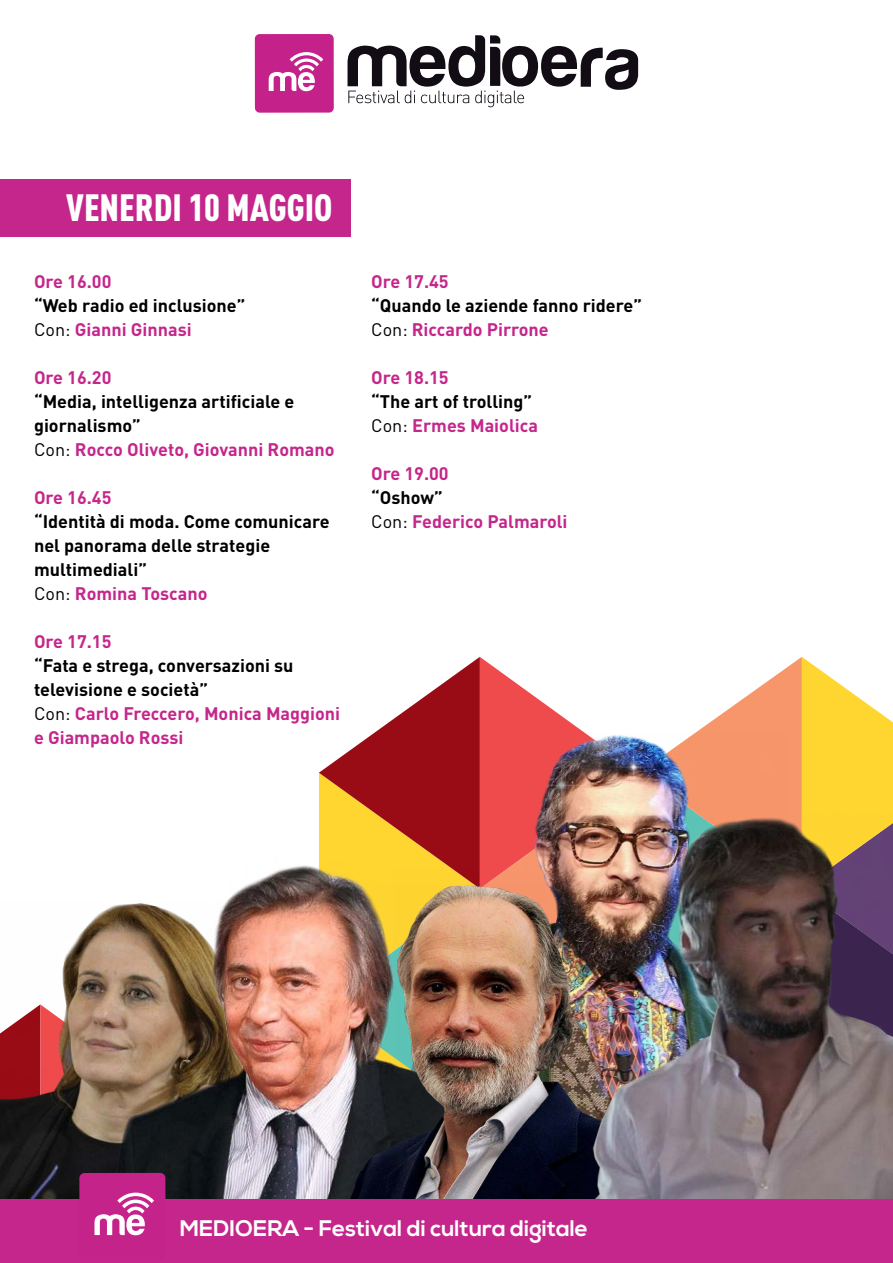
<style>
.page{position:relative;width:893px;height:1263px;background:#fff}
.page>*{position:absolute;margin:0;border:0;box-sizing:border-box;transform-origin:0 0}
.t1{font:900 37.5px "DIN Cond";color:#fff}
.t2{font:700 22.5px "Nexa";color:#fff}
.t3{font:700 18px/24px "DIN";color:#000}
.t4{font:700 18px/24px "DIN";color:#c5268b}
.s1{font-weight:400}
.s2{color:#c5268b}
.s3{color:#000}
.s4{font-weight:400;color:#000}
</style>
<div class="page">
<svg style="left:347px;top:35px;width:291px;height:72px"></svg>
<div style="left:255px;top:34px;width:79px;height:79px;background:#c4218b;border-radius:5px"></div>
<svg style="left:269px;top:52px;width:54px;height:39px"></svg>
<div style="left:0;top:180px;width:350px;height:57px;background:#c5268b"></div>
<img style="left:0;top:657px;width:893px;height:606px">
<h1 class="t1" style="left:66px;top:184px;width:268px">VENERDI 10 MAGGIO</h1>
<p class="t4" style="left:34px;top:269px;width:79px">Ore 16.00</p>
<p class="t3" style="left:34px;top:293px;width:213px">“Web radio ed inclusione”<br><span class="s1">Con:</span> <span class="s2">Gianni Ginnasi</span></p>
<p class="t4" style="left:34px;top:365px;width:79px">Ore 16.20</p>
<p class="t3" style="left:34px;top:389px;width:302px">“Media, intelligenza artificiale e giornalismo”<br><span class="s1">Con:</span> <span class="s2">Rocco Oliveto, Giovanni Romano</span></p>
<p class="t4" style="left:34px;top:485px;width:79px">Ore 16.45</p>
<p class="t3" style="left:34px;top:509px;width:297px">“Identità di moda. Come comunicare nel panorama delle strategie multimediali”<br><span class="s1">Con:</span> <span class="s2">Romina Toscano</span></p>
<p class="t4" style="left:34px;top:629px;width:79px">Ore 17.15</p>
<p class="t3" style="left:34px;top:653px;width:308px">“Fata e strega, conversazioni su televisione e società”<br><span class="s1">Con:</span> <span class="s2">Carlo Freccero, Monica Maggioni e Giampaolo Rossi</span></p>
<p class="t4" style="left:371px;top:269px;width:79px">Ore 17.45</p>
<p class="t3" style="left:371px;top:293px;width:272px">“Quando le aziende fanno ridere”<br><span class="s1">Con:</span> <span class="s2">Riccardo Pirrone</span></p>
<p class="t4" style="left:371px;top:365px;width:79px">Ore 18.15</p>
<p class="t3" style="left:371px;top:389px;width:168px">“The art of trolling”<br><span class="s1">Con:</span> <span class="s2">Ermes Maiolica</span></p>
<p class="t4" style="left:371px;top:461px;width:79px">Ore 19.00</p>
<p class="t4" style="left:371px;top:485px;width:198px"><span class="s3">“Oshow”<br></span><span class="s4">Con:</span> Federico Palmaroli</p>
<p class="t2" style="left:180px;top:1214px;width:410px">MEDIOERA - Festival di cultura digitale</p>
</div>
